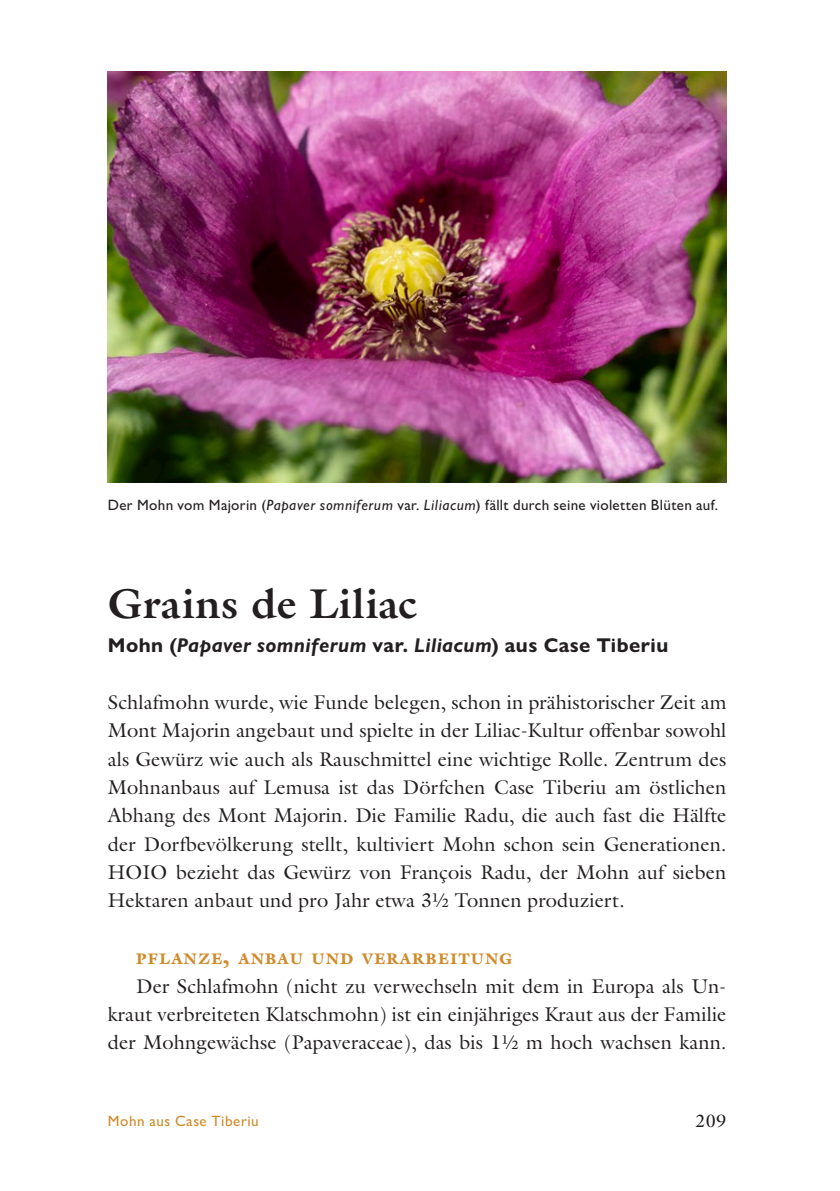
<style>
.page{position:relative;width:840px;height:1191px;background:#fff}
.page>*{position:absolute;margin:0;border:0;box-sizing:border-box;transform-origin:0 0}
.Titel{font:700 42px "Galliard Pro";letter-spacing:.01em;color:#231f20}
.Lauftext_stumpf{font:20px/28.4px "Galliard Pro";letter-spacing:.005em;color:#231f20;text-align:justify}
.Lauftext{font:20px/28.4px "Galliard Pro";letter-spacing:.005em;color:#231f20;text-align:justify}
.Titel-2{font:italic 700 20px "Gill Sans Nova";letter-spacing:.02em;color:#231f20}
.t1{font:18px "Galliard Pro";color:#231f20}
.Zwischentitel{font:900 15.4px "Galliard Pro";letter-spacing:.07em;color:#cf8b2b}
.Bildlegende{font:500 15px "Gill Sans Nova";letter-spacing:.02em;color:#231f20}
.t2{font:500 15px "Gill Sans Nova";letter-spacing:.04em;color:#cf8b2b}
.s1{font-style:italic}
.s2{font-style:normal}
.s3{font-size:22px}
</style>
<div class="page">
<img style="left:108px;top:71px;width:618px;height:411px">
<p class="Bildlegende" style="left:108px;top:496px;width:611px">Der Mohn vom Majorin (<span class="s1">Papaver somniferum</span> var. <span class="s1">Liliacum</span>) fällt durch seine violetten Blüten auf.</p>
<p class="Titel" style="left:108px;top:576px;width:310px">Grains de Liliac</p>
<p class="Titel-2" style="left:108px;top:633px;width:561px"><span class="s2">Mohn (</span>Papaver somniferum <span class="s2">var.</span> Liliacum<span class="s2">) aus Case Tiberiu</span></p>
<p class="Lauftext_stumpf" style="left:108px;top:687px;width:619px">Schlafmohn wurde, wie Funde belegen, schon in prähistorischer Zeit am Mont Majorin angebaut und spielte in der Liliac-Kultur offenbar sowohl als Gewürz wie auch als Rauschmittel eine wichtige Rolle. Zentrum des Mohnanbaus auf Lemusa ist das Dörfchen Case Tiberiu am östlichen Abhang des Mont Majorin. Die Familie Radu, die auch fast die Hälfte der Dorfbevölkerung stellt, kultiviert Mohn schon sein Generationen.<br>HOIO bezieht das Gewürz von François Radu, der Mohn auf sieben Hektaren anbaut und pro Jahr etwa 31/2 Tonnen produziert.</p>
<p class="Zwischentitel" style="left:136px;top:948px;width:378px">PFLANZE<span class="s3">,</span> ANBAU UND VERARBEITUNG</p>
<p class="Lauftext" style="left:108px;top:971px;width:619px;text-indent:28px">Der Schlafmohn (nicht zu verwechseln mit dem in Europa als Un&shy;kraut verbreiteten Klatschmohn) ist ein einjähriges Kraut aus der Familie der Mohngewächse (Papaveraceae), das bis 11/2 m hoch wachsen kann.</p>
<p class="t2" style="left:108px;top:1111px;width:152px">Mohn aus Case Tiberiu</p>
<p class="t1" style="left:695px;top:1108px;width:32px">209</p>
</div>
